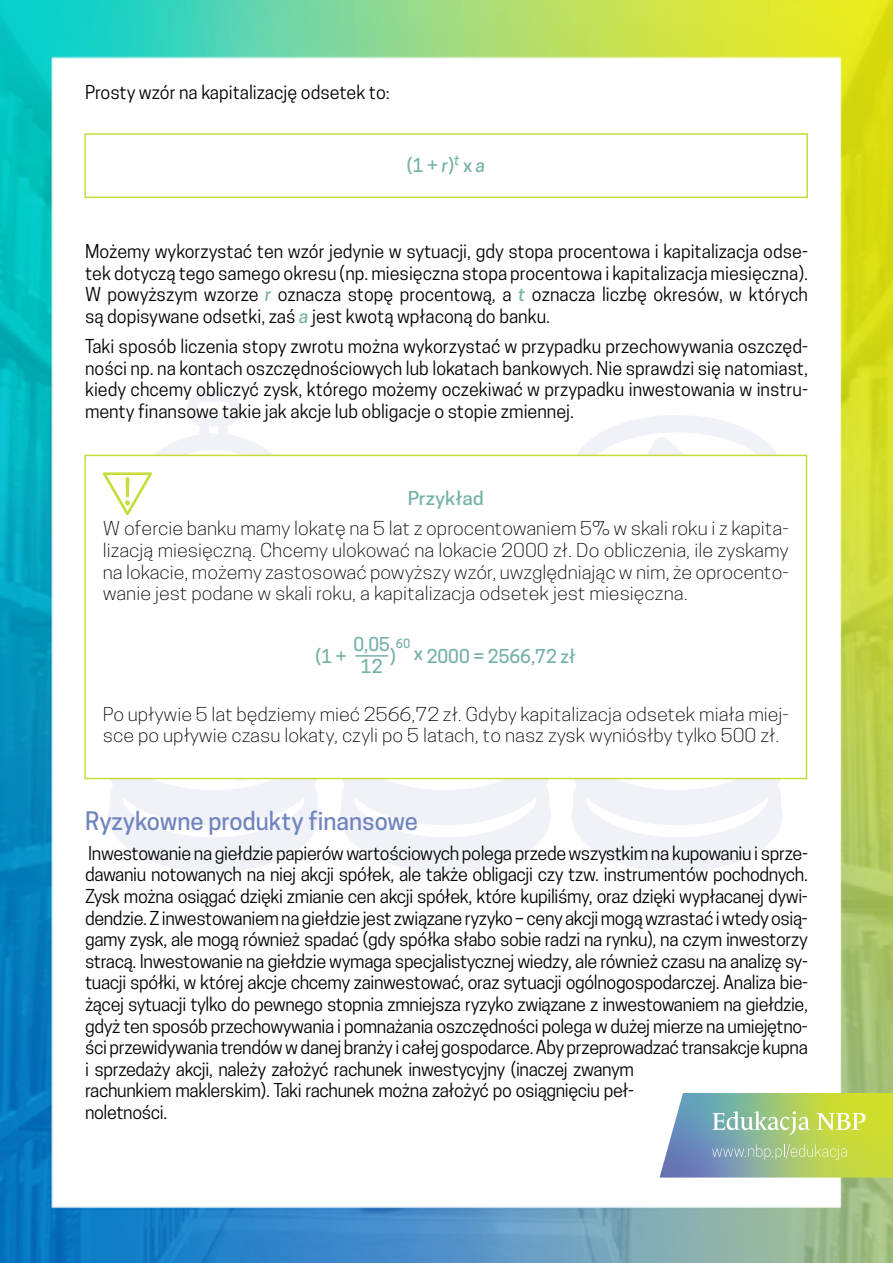
<style>
.page{position:relative;width:893px;height:1263px;background:#fff}
.page>*{position:absolute;margin:0;border:0;box-sizing:border-box;transform-origin:0 0}
.t1{font:500 24px "Cooper Hewitt";color:#7084be}
.t2{font:18px/21.6px "Cooper Hewitt";letter-spacing:-.02em;color:#000;text-align:justify}
.t3{font:300 18px/21.6px "Cooper Hewitt";color:#000;text-align:justify;scale:1.1 1}
.t4{font:18px "Cooper Hewitt";color:#000}
.t5{font:500 18px/21.6px "Cooper Hewitt";color:#75b1a8;text-align:center}
.t6{font:500 18px "Cooper Hewitt";color:#75b1a8;scale:1.1 1}
.t7{font:500 12px "Cooper Hewitt";color:#75b1a8}
.s1{font-style:italic}
.s2{font-weight:500;font-style:italic;color:#75b1a8}
</style>
<div class="page">
<img style="left:0;top:0;width:893px;height:1263px">
<svg style="left:660px;top:1093px;width:233px;height:84px;background:#a7c385"></svg>
<svg style="left:117px;top:392px;width:194px;height:63px"></svg>
<svg style="left:572px;top:415px;width:211px;height:457px;fill:#f0f2f8"></svg>
<svg style="left:340px;top:779px;width:211px;height:93px;fill:#f0f2f8"></svg>
<svg style="left:640px;top:437px;width:74px;height:18px"></svg>
<svg style="left:108px;top:779px;width:211px;height:93px"></svg>
<div style="left:85px;top:134px;width:722px;height:63px;background:#fff"></div>
<div style="left:84px;top:133px;width:724px;height:65px;border:2px solid #c7dc3b"></div>
<div style="left:85px;top:455px;width:721px;height:323px;background:#fff"></div>
<div style="left:84px;top:455px;width:723px;height:324px;border:2px solid #c7dc3b"></div>
<svg style="left:103px;top:472px;width:49px;height:43px"></svg>
<hr style="left:355px;top:655px;width:33px;height:2px;background:#75b1a8">
<p class="t4" style="left:85px;top:81px;width:306px">Prosty wzór na kapitalizację odsetek to:</p>
<p class="t5" style="left:407px;top:155px;width:80px">(1 + <span class="s1">r</span>)<sup>t</sup> x <span class="s1">a</span></p>
<p class="t2" style="left:85px;top:241px;width:724px">Możemy wykorzystać ten wzór jedynie w sytuacji, gdy stopa procentowa i kapitalizacja odse&shy;tek dotyczą tego samego okresu (np. miesięczna stopa procentowa i kapitalizacja miesięczna).<br>W powyższym wzorze <span class="s2">r</span> oznacza stopę procentową, a <span class="s2">t</span> oznacza liczbę okresów, w których są dopisywane odsetki, zaś <span class="s2">a</span> jest kwotą wpłaconą do banku.</p>
<p class="t2" style="left:85px;top:336px;width:724px">Taki sposób liczenia stopy zwrotu można wykorzystać w przypadku przechowywania oszczęd&shy;ności np. na kontach oszczędnościowych lub lokatach bankowych. Nie sprawdzi się natomiast, kiedy chcemy obliczyć zysk, którego możemy oczekiwać w przypadku inwestowania w instru&shy;menty finansowe takie jak akcje lub obligacje o stopie zmiennej.</p>
<p class="t6" style="left:408px;top:488px;width:71px">Przykład</p>
<p class="t3" style="left:103px;top:518px;width:625px">W ofercie banku mamy lokatę na 5 lat z oprocentowaniem 5% w skali roku i z kapita&shy;lizacją miesięczną. Chcemy ulokować na lokacie 2000 zł. Do obliczenia, ile zyskamy na lokacie, możemy zastosować powyższy wzór, uwzględniając w nim, że oprocento&shy;wanie jest podane w skali roku, a kapitalizacja odsetek jest miesięczna.</p>
<p class="t5" style="left:353px;top:634px;width:38px">0,05<br>12</p>
<p class="t7" style="left:396px;top:637px;width:16px">60</p>
<p class="t5" style="left:315px;top:646px;width:33px">(1 +</p>
<p class="t5" style="left:390px;top:646px;width:8px">)</p>
<p class="t5" style="left:414px;top:646px;width:163px">x 2000 = 2566,72 zł</p>
<p class="t3" style="left:103px;top:703px;width:625px">Po upływie 5 lat będziemy mieć 2566,72 zł. Gdyby kapitalizacja odsetek miała miej&shy;sce po upływie czasu lokaty, czyli po 5 latach, to nasz zysk wyniósłby tylko 500 zł.</p>
<h1 class="t1" style="left:85px;top:807px;width:334px">Ryzykowne produkty finansowe</h1>
<p class="t2" style="left:85px;top:842px;width:724px;text-align:left">Inwestowanie na giełdzie papierów wartościowych polega przede wszystkim na kupowaniu i sprze&shy;dawaniu notowanych na niej akcji spółek, ale także obligacji czy tzw. instrumentów pochodnych.<br>Zysk można osiągać dzięki zmianie cen akcji spółek, które kupiliśmy, oraz dzięki wypłacanej dywi&shy;dendzie. Z inwestowaniem na giełdzie jest związane ryzyko – ceny akcji mogą wzrastać i wtedy osią&shy;gamy zysk, ale mogą również spadać (gdy spółka słabo sobie radzi na rynku), na czym inwestorzy stracą. Inwestowanie na giełdzie wymaga specjalistycznej wiedzy, ale również czasu na analizę sy&shy;tuacji spółki, w której akcje chcemy zainwestować, oraz sytuacji ogólnogospodarczej. Analiza bie&shy;żącej sytuacji tylko do pewnego stopnia zmniejsza ryzyko związane z inwestowaniem na giełdzie, gdyż ten sposób przechowywania i pomnażania oszczędności polega w dużej mierze na umiejętno&shy;ści przewidywania trendów w danej branży i całej gospodarce. Aby przeprowadzać transakcje kupna i sprzedaży akcji, należy założyć rachunek inwestycyjny (inaczej zwanym<br>rachunkiem maklerskim). Taki rachunek można założyć po osiągnięciu peł-<br>noletności.</p>
</div>
